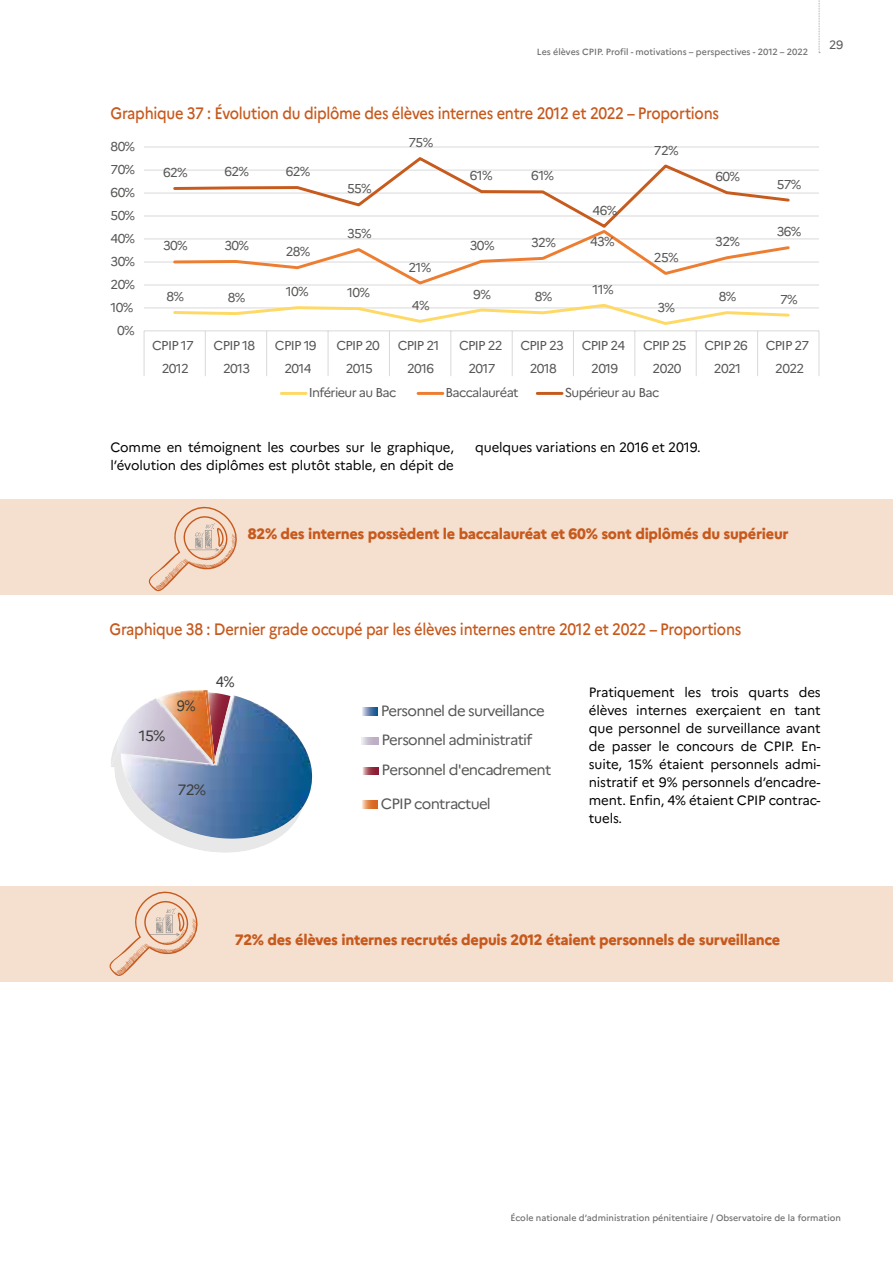
<style>
.page{position:relative;width:893px;height:1263px;background:#fff}
.page>*{position:absolute;margin:0;border:0;box-sizing:border-box;transform-origin:0 0}
.t1{font:500 16.5px "Marianne";letter-spacing:-.02em;color:#c7591d;scale:.89 1}
.t2{font:800 15px "Marianne";letter-spacing:-.02em;color:#c7591d}
.t3{font:15px "Marianne";letter-spacing:-.05em;color:#575756}
.t4{font:15px "Marianne";color:#3c3c3b}
.t5{font:15px "Marianne";color:#3c3c3b;scale:.91 1}
.t6{font:13.5px/18px "Marianne";letter-spacing:-.01em;color:#000}
.t7{font:12.9px "Marianne";letter-spacing:-.05em;color:#575756}
.t8{font:12px "Marianne";color:#575756}
.t9{font:500 9px "Marianne";color:#706f6f}
</style>
<div class="page">
<svg style="left:819px;top:0;width:1px;height:53px"></svg>
<div style="left:0;top:886px;width:893px;height:95px;background:#f5dfce"></div>
<div style="left:0;top:499px;width:893px;height:96px;background:#f5dfce"></div>
<hr style="left:144px;top:147px;width:675px;height:1px;background:#d9d9d9">
<hr style="left:144px;top:170px;width:675px;height:1px;background:#d9d9d9">
<hr style="left:144px;top:193px;width:675px;height:1px;background:#d9d9d9">
<hr style="left:144px;top:216px;width:675px;height:1px;background:#d9d9d9">
<hr style="left:144px;top:238px;width:675px;height:1px;background:#d9d9d9">
<hr style="left:144px;top:262px;width:675px;height:1px;background:#d9d9d9">
<hr style="left:144px;top:284px;width:675px;height:1px;background:#d9d9d9">
<hr style="left:144px;top:307px;width:675px;height:1px;background:#d9d9d9">
<hr style="left:144px;top:330px;width:675px;height:1px;background:#d9d9d9">
<svg style="left:818px;top:331px;width:1px;height:45px"></svg>
<svg style="left:144px;top:331px;width:1px;height:45px"></svg>
<svg style="left:172px;top:304px;width:619px;height:72px"></svg>
<svg style="left:172px;top:230px;width:620px;height:56px"></svg>
<svg style="left:172px;top:157px;width:619px;height:71px"></svg>
<hr style="left:281px;top:392px;width:25px;height:3px;background:#ffd965">
<hr style="left:418px;top:392px;width:25px;height:3px;background:#ed7d31">
<hr style="left:537px;top:392px;width:25px;height:3px;background:#c75a1d">
<svg style="left:111px;top:690px;width:202px;height:163px"></svg>
<img style="left:121px;top:754px;width:95px;height:55px">
<svg style="left:362px;top:767px;width:17px;height:7px"></svg>
<svg style="left:362px;top:737px;width:16px;height:7px"></svg>
<svg style="left:362px;top:801px;width:16px;height:7px"></svg>
<svg style="left:362px;top:708px;width:16px;height:7px"></svg>
<svg style="left:109px;top:891px;width:89px;height:85px"></svg>
<svg style="left:148px;top:506px;width:89px;height:86px"></svg>
<p class="t9" style="left:537px;top:46px;width:273px">Les élèves CPIP. Profil - motivations – perspectives - 2012 – 2022</p>
<p class="t1" style="left:111px;top:103px;width:685px">Graphique 37 : Évolution du diplôme des élèves internes entre 2012 et 2022 – Proportions</p>
<p class="t7" style="left:111px;top:139px;width:26px">80%</p>
<p class="t7" style="left:409px;top:135px;width:26px">75%</p>
<p class="t7" style="left:654px;top:142px;width:26px">72%</p>
<p class="t7" style="left:111px;top:161px;width:26px">70%</p>
<p class="t7" style="left:111px;top:184px;width:26px">60%</p>
<p class="t7" style="left:163px;top:164px;width:26px">62%</p>
<p class="t7" style="left:224px;top:164px;width:26px">62%</p>
<p class="t7" style="left:286px;top:164px;width:26px">62%</p>
<p class="t7" style="left:347px;top:181px;width:26px">55%</p>
<p class="t7" style="left:470px;top:168px;width:24px">61%</p>
<p class="t7" style="left:531px;top:168px;width:24px">61%</p>
<p class="t7" style="left:715px;top:169px;width:26px">60%</p>
<p class="t7" style="left:777px;top:176px;width:26px">57%</p>
<p class="t7" style="left:111px;top:207px;width:26px">50%</p>
<p class="t7" style="left:593px;top:202px;width:26px">46%</p>
<p class="t7" style="left:111px;top:230px;width:26px">40%</p>
<p class="t7" style="left:111px;top:253px;width:26px">30%</p>
<p class="t7" style="left:163px;top:238px;width:26px">30%</p>
<p class="t7" style="left:224px;top:238px;width:26px">30%</p>
<p class="t7" style="left:286px;top:244px;width:26px">28%</p>
<p class="t7" style="left:347px;top:226px;width:26px">35%</p>
<p class="t7" style="left:408px;top:259px;width:24px">21%</p>
<p class="t7" style="left:470px;top:237px;width:26px">30%</p>
<p class="t7" style="left:531px;top:234px;width:26px">32%</p>
<p class="t7" style="left:590px;top:233px;width:26px">43%</p>
<p class="t7" style="left:654px;top:249px;width:26px">25%</p>
<p class="t7" style="left:715px;top:234px;width:26px">32%</p>
<p class="t7" style="left:777px;top:224px;width:26px">36%</p>
<p class="t7" style="left:111px;top:276px;width:26px">20%</p>
<p class="t7" style="left:111px;top:299px;width:24px">10%</p>
<p class="t7" style="left:167px;top:289px;width:19px">8%</p>
<p class="t7" style="left:228px;top:290px;width:19px">8%</p>
<p class="t7" style="left:286px;top:284px;width:24px">10%</p>
<p class="t7" style="left:347px;top:285px;width:24px">10%</p>
<p class="t7" style="left:412px;top:297px;width:19px">4%</p>
<p class="t7" style="left:473px;top:286px;width:19px">9%</p>
<p class="t7" style="left:535px;top:289px;width:19px">8%</p>
<p class="t7" style="left:593px;top:281px;width:23px">11%</p>
<p class="t7" style="left:657px;top:299px;width:19px">3%</p>
<p class="t7" style="left:719px;top:289px;width:19px">8%</p>
<p class="t7" style="left:780px;top:291px;width:19px">7%</p>
<p class="t7" style="left:117px;top:322px;width:19px">0%</p>
<p class="t7" style="left:152px;top:338px;width:43px">CPIP 17</p>
<p class="t7" style="left:214px;top:338px;width:43px">CPIP 18</p>
<p class="t7" style="left:275px;top:338px;width:43px">CPIP 19</p>
<p class="t7" style="left:336px;top:338px;width:45px">CPIP 20</p>
<p class="t7" style="left:398px;top:338px;width:43px">CPIP 21</p>
<p class="t7" style="left:459px;top:338px;width:45px">CPIP 22</p>
<p class="t7" style="left:520px;top:338px;width:45px">CPIP 23</p>
<p class="t7" style="left:582px;top:338px;width:45px">CPIP 24</p>
<p class="t7" style="left:643px;top:338px;width:45px">CPIP 25</p>
<p class="t7" style="left:704px;top:338px;width:45px">CPIP 26</p>
<p class="t7" style="left:766px;top:338px;width:45px">CPIP 27</p>
<p class="t7" style="left:162px;top:360px;width:29px">2012</p>
<p class="t7" style="left:223px;top:360px;width:29px">2013</p>
<p class="t7" style="left:284px;top:360px;width:29px">2014</p>
<p class="t7" style="left:346px;top:360px;width:29px">2015</p>
<p class="t7" style="left:407px;top:360px;width:29px">2016</p>
<p class="t7" style="left:468px;top:360px;width:29px">2017</p>
<p class="t7" style="left:530px;top:360px;width:29px">2018</p>
<p class="t7" style="left:591px;top:360px;width:29px">2019</p>
<p class="t7" style="left:653px;top:360px;width:30px">2020</p>
<p class="t7" style="left:714px;top:360px;width:29px">2021</p>
<p class="t7" style="left:775px;top:360px;width:30px">2022</p>
<p class="t7" style="left:309px;top:385px;width:89px">Inférieur au Bac</p>
<p class="t7" style="left:445px;top:385px;width:75px">Baccalauréat</p>
<p class="t7" style="left:565px;top:385px;width:96px">Supérieur au Bac</p>
<p class="t6" style="left:111px;top:438px;width:345px">Comme en témoignent les courbes sur le graphique, l’évolution des diplômes est plutôt stable, en dépit de</p>
<p class="t6" style="left:475px;top:438px;width:227px">quelques variations en 2016 et 2019.</p>
<p class="t8" style="left:829px;top:37px;width:16px">29</p>
<p class="t2" style="left:248px;top:525px;width:542px">82% des internes possèdent le baccalauréat et 60% sont diplômés du supérieur</p>
<p class="t1" style="left:110px;top:619px;width:711px">Graphique 38 : Dernier grade occupé par les élèves internes entre 2012 et 2022 – Proportions</p>
<p class="t4" style="left:139px;top:726px;width:28px">15%</p>
<p class="t5" style="left:177px;top:697px;width:22px">9%</p>
<p class="t5" style="left:216px;top:673px;width:22px">4%</p>
<p class="t4" style="left:177px;top:780px;width:30px">72%</p>
<p class="t3" style="left:381px;top:701px;width:166px">Personnel de surveillance</p>
<p class="t3" style="left:381px;top:731px;width:152px">Personnel administratif</p>
<p class="t3" style="left:382px;top:761px;width:171px">Personnel d'encadrement</p>
<p class="t3" style="left:381px;top:795px;width:112px">CPIP contractuel</p>
<p class="t6" style="left:589px;top:684px;width:233px;text-align:justify">Pratiquement les trois quarts des élèves internes exerçaient en tant que personnel de surveillance avant de passer le concours de CPIP. En&shy;suite, 15% étaient personnels admi&shy;nistratif et 9% personnels d’encadre&shy;ment. Enfin, 4% étaient CPIP contrac&shy;tuels.</p>
<p class="t2" style="left:235px;top:931px;width:547px">72% des élèves internes recrutés depuis 2012 étaient personnels de surveillance</p>
<p class="t9" style="left:510px;top:1212px;width:332px">École nationale d’administration pénitentiaire / Observatoire de la formation</p>
</div>
